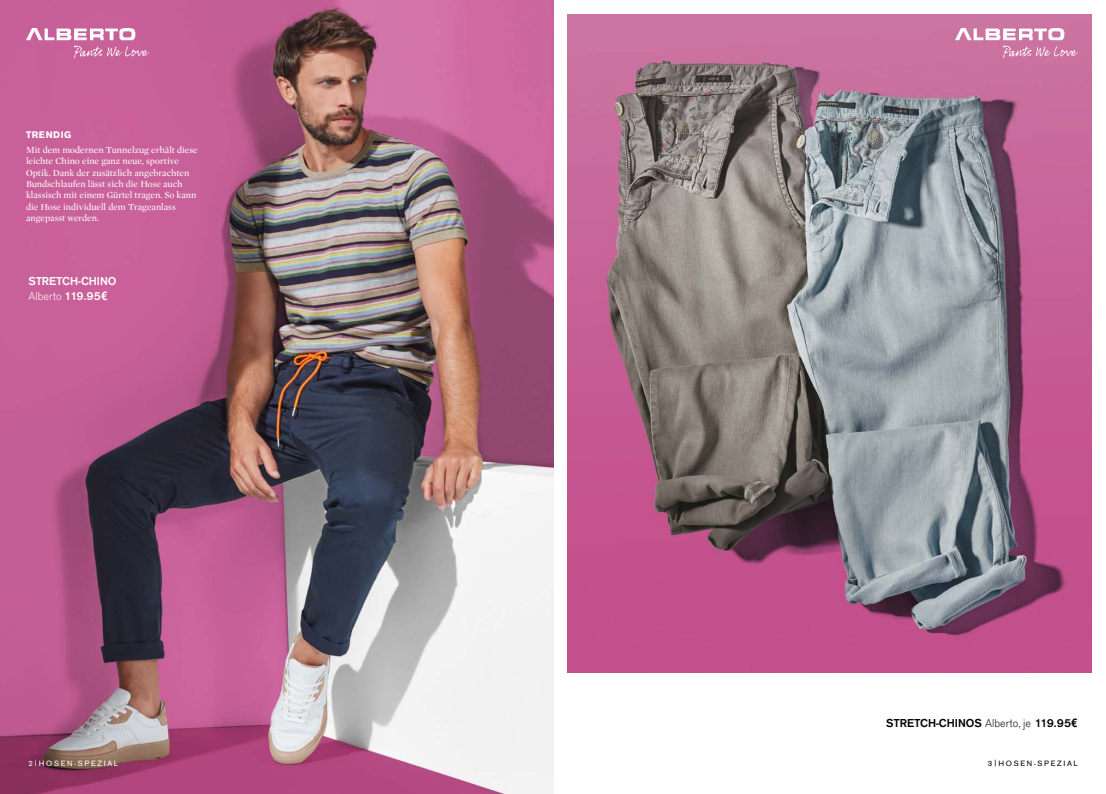
<style>
.page{position:relative;width:1106px;height:794px;background:#fff}
.page>*{position:absolute;margin:0;border:0;box-sizing:border-box;transform-origin:0 0}
.t1{font:500 12px "Accius TCE";color:#000}
.t2{font:12px "Accius TCE Ligh";color:#fff}
.t3{font:500 12px "Accius TCE";color:#fff}
.t4{font:700 10px "Accius TCE";letter-spacing:.05em;color:#fff}
.t5{font:9.5px/11.4px "Mercury Display";color:#fff}
.t6{font:8px "Accius TCE";letter-spacing:.2em;color:#fff}
.t7{font:8px "Accius TCE";letter-spacing:.2em;color:#000}
.s1{font-family:"Accius TCE";font-weight:500}
.s2{font-family:"Futura Std";font-weight:800;font-size:11px}
.s3{font-family:"Accius TCE Ligh";font-weight:400}
</style>
<div class="page">
<img style="left:567px;top:14px;width:524px;height:658px">
<img style="left:0;top:0;width:553px;height:794px">
<img style="left:955px;top:28px;width:122px;height:29px">
<img style="left:26px;top:28px;width:122px;height:29px">
<p class="t4" style="left:26px;top:129px;width:47px">TRENDIG</p>
<p class="t5" style="left:26px;top:143px;width:173px">Mit dem modernen Tunnelzug erhält diese leichte Chino eine ganz neue, sportive Optik. Dank der zusätzlich angebrachten Bundschlaufen lässt sich die Hose auch klassisch mit einem Gürtel tragen. So kann die Hose individuell dem Trageanlass angepasst werden.</p>
<p class="t3" style="left:28px;top:275px;width:90px">STRETCH-CHINO</p>
<p class="t2" style="left:28px;top:289px;width:81px">Alberto <span class="s1">119.95</span><span class="s2">€</span></p>
<p class="t1" style="left:886px;top:716px;width:193px">STRETCH-CHINOS <span class="s3">Alberto, je</span> 119.95<span class="s2">€</span></p>
<p class="t6" style="left:28px;top:758px;width:91px">2|HOSEN-SPEZIAL</p>
<p class="t7" style="left:987px;top:758px;width:91px">3|HOSEN-SPEZIAL</p>
</div>
